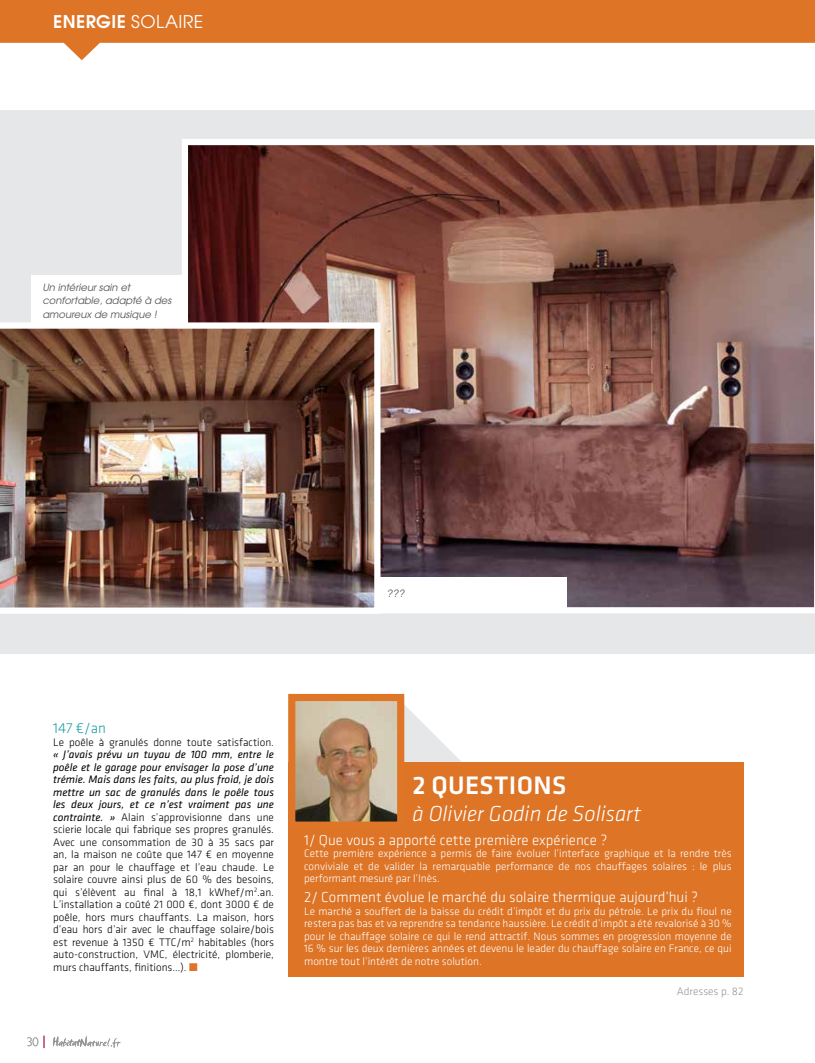
<style>
.page{position:relative;width:815px;height:1063px;background:#fff}
.page>*{position:absolute;margin:0;border:0;box-sizing:border-box;transform-origin:0 0}
.t1{font:500 26.25px "Klavika";letter-spacing:.015em;color:#fff}
.t2{font:italic 300 22.5px "Klavika";color:#fff}
.t3{font:700 17.5px "Te X Gyre Adventor";letter-spacing:.025em;color:#fff}
.t4{font:300 15px "Klavika";color:#fff}
.t5{font:300 15px "Klavika";color:#1d9fa6}
.t6{font:300 12.5px "Gill Sans";color:#939598}
.t7{font:300 11.25px/12.5px "Klavika";color:#000;text-align:justify}
.t8{font:300 11.25px/12.5px "Klavika";color:#fff;text-align:justify}
.t9{font:300 11.25px "Klavika";color:#939598}
.t10{font:italic 10px/13.8px "Te X Gyre Adventor";color:#58595b}
.s1{font-weight:400}
.s2{font-weight:400;font-style:italic}
.s3{color:#dd7426}
</style>
<div class="page">
<hr style="left:51px;top:0;width:3px;height:1063px;background:#000">
<hr style="left:744px;top:0;width:3px;height:1063px;background:#000">
<svg style="left:404px;top:704px;width:57px;height:58px"></svg>
<div style="left:288px;top:762px;width:456px;height:214px;background:#dd7426"></div>
<div style="left:0;top:111px;width:815px;height:543px;background:#e6e7e8"></div>
<img style="left:182px;top:139px;width:633px;height:474px">
<svg style="left:0;top:0;width:815px;height:60px;fill:#dd7426"></svg>
<svg style="left:53px;top:1036px;width:67px;height:12px"></svg>
<svg style="left:43px;top:1036px;width:2px;height:12px"></svg>
<div style="left:376px;top:577px;width:190px;height:34px;background:#fff"></div>
<div style="left:31px;top:275px;width:157px;height:50px;background:#fff"></div>
<img style="left:296px;top:702px;width:100px;height:119px">
<div style="left:288px;top:694px;width:116px;height:135px;border:7px solid #df7627"></div>
<img style="left:0;top:322px;width:380px;height:292px">
<div style="left:53px;top:13px;width:374px;height:22px;background:#dd7426"></div>
<h3 class="t3" style="left:53px;top:6px;width:152px">ENERGIE <span class="s1">SOLAIRE</span></h3>
<p class="t10" style="left:43px;top:279px;width:130px">Un intérieur sain et confortable, adapté à des amoureux de musique !</p>
<p class="t10" style="left:387px;top:586px;width:19px">???</p>
<h3 class="t5" style="left:53px;top:720px;width:54px">147 €/an</h3>
<p class="t7" style="left:53px;top:736px;width:222px">Le poêle à granulés donne toute satisfaction.</p>
<p class="t7" style="left:53px;top:748px;width:222px"><span class="s2">« J’avais prévu un tuyau de 100 mm, entre le poêle et le garage pour envisager la pose d’une trémie. Mais dans les faits, au plus froid, je dois mettre un sac de granulés dans le poêle tous les deux jours, et ce n’est vraiment pas une contrainte. »</span> Alain s’approvisionne dans une scierie locale qui fabrique ses propres granulés.<br>Avec une consommation de 30 à 35 sacs par an, la maison ne coûte que 147 € en moyenne par an pour le chauffage et l’eau chaude. Le solaire couvre ainsi plus de 60 % des besoins, qui s’élèvent au final à 18,1 kWhef/m<sup>2</sup>.an.<br>L’installation a coûté 21 000 €, dont 3000 € de poêle, hors murs chauffants. La maison, hors d’eau hors d’air avec le chauffage solaire/bois est revenue à 1350 € TTC/m<sup>2</sup> habitables (hors auto-construction, VMC, électricité, plomberie, murs chauffants, finitions…). <span class="s3">■</span></p>
<p class="t6" style="left:26px;top:1032px;width:14px">30</p>
<h1 class="t1" style="left:412px;top:772px;width:153px">2 QUESTIONS</h1>
<h2 class="t2" style="left:412px;top:802px;width:230px">à Olivier Godin de Solisart</h2>
<h3 class="t4" style="left:304px;top:832px;width:305px">1/ Que vous a apporté cette première expérience ?</h3>
<p class="t8" style="left:304px;top:848px;width:429px">Cette première expérience a permis de faire évoluer l’interface graphique et la rendre très conviviale et de valider la remarquable performance de nos chauffages solaires : le plus performant mesuré par l’Inès.</p>
<h3 class="t4" style="left:304px;top:890px;width:395px">2/ Comment évolue le marché du solaire thermique aujourd’hui ?</h3>
<p class="t8" style="left:304px;top:905px;width:429px">Le marché a souffert de la baisse du crédit d’impôt et du prix du pétrole. Le prix du fioul ne restera pas bas et va reprendre sa tendance haussière. Le crédit d’impôt a été revalorisé à 30 % pour le chauffage solaire ce qui le rend attractif. Nous sommes en progression moyenne de 16 % sur les deux dernières années et devenu le leader du chauffage solaire en France, ce qui montre tout l’intérêt de notre solution.</p>
<p class="t9" style="left:677px;top:985px;width:68px">Adresses p. 82</p>
</div>
